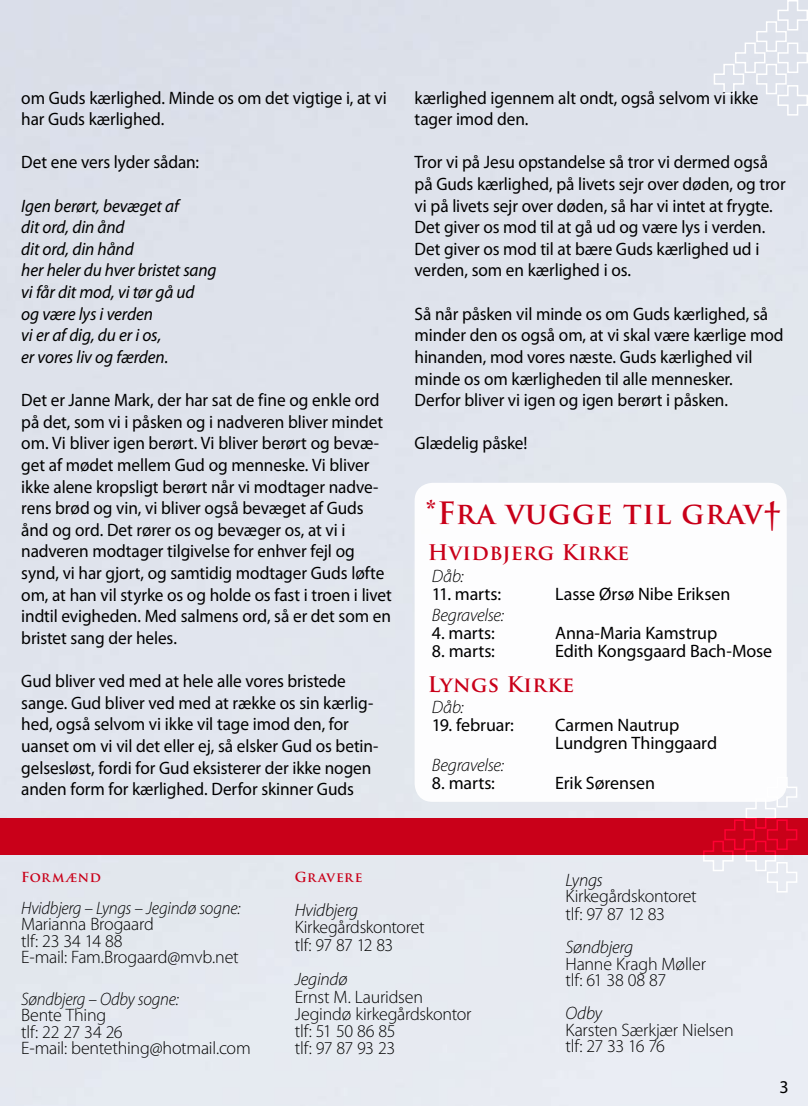
<style>
.page{position:relative;width:808px;height:1106px;background:#e1e5ed}
.page>*{position:absolute;margin:0;border:0;box-sizing:border-box;transform-origin:0 0}
.t1{font:700 30px "Trajan Pro";letter-spacing:.025em;color:#c90019}
.t2{font:700 21px "Trajan Pro";letter-spacing:.025em;color:#c90019}
.t3{font:18px/21.6px "Myriad Pro";letter-spacing:-.005em;color:#000;scale:.96 1}
.t4{font:300 18px/16.5px "Myriad Pro";letter-spacing:-.015em;color:#000}
.t5{font:18px/18px "Myriad Pro";letter-spacing:-.005em;color:#000}
.t6{font:italic 18px/21.6px "Myriad Pro";letter-spacing:-.005em;color:#000;scale:.96 1}
.t7{font:italic 300 18px "Myriad Pro";letter-spacing:-.015em;color:#000}
.t8{font:italic 300 18px "Myriad Pro";letter-spacing:-.015em;color:#000;scale:.95 1}
.t9{font:700 13.5px "Trajan Pro";letter-spacing:.035em;color:#c90019}
.t10{font:700 13.5px "Trajan Pro";letter-spacing:.055em;color:#c90019}
</style>
<div class="page">
<div style="left:0;top:818px;width:808px;height:36px;background:#c90019"></div>
<div style="left:415px;top:483px;width:372px;height:318px;background:#fff;border-radius:18px"></div>
<svg style="left:702px;top:776px;width:96px;height:117px"></svg>
<svg style="left:713px;top:0;width:95px;height:116px;background:#e2e5ed"></svg>
<p class="t3" style="left:21px;top:86px;width:382px">om Guds kærlighed. Minde os om det vigtige i, at vi har Guds kærlighed.</p>
<p class="t3" style="left:21px;top:151px;width:187px">Det ene vers lyder sådan:</p>
<p class="t6" style="left:21px;top:194px;width:205px">Igen berørt, bevæget af<br>dit ord, din ånd<br>dit ord, din hånd<br>her heler du hver bristet sang vi får dit mod, vi tør gå ud og være lys i verden<br>vi er af dig, du er i os,<br>er vores liv og færden.</p>
<p class="t3" style="left:21px;top:389px;width:387px">Det er Janne Mark, der har sat de fine og enkle ord på det, som vi i påsken og i nadveren bliver mindet om. Vi bliver igen berørt. Vi bliver berørt og bevæ&shy;get af mødet mellem Gud og menneske. Vi bliver ikke alene kropsligt berørt når vi modtager nadve&shy;rens brød og vin, vi bliver også bevæget af Guds ånd og ord. Det rører os og bevæger os, at vi i nadveren modtager tilgivelse for enhver fejl og synd, vi har gjort, og samtidig modtager Guds løfte om, at han vil styrke os og holde os fast i troen i livet indtil evigheden. Med salmens ord, så er det som en bristet sang der heles.</p>
<p class="t3" style="left:21px;top:670px;width:374px">Gud bliver ved med at hele alle vores bristede sange. Gud bliver ved med at række os sin kærlig&shy;hed, også selvom vi ikke vil tage imod den, for uanset om vi vil det eller ej, så elsker Gud os betin&shy;gelsesløst, fordi for Gud eksisterer der ikke nogen anden form for kærlighed. Derfor skinner Guds</p>
<p class="t3" style="left:415px;top:86px;width:359px">kærlighed igennem alt ondt, også selvom vi ikke tager imod den.</p>
<p class="t3" style="left:415px;top:151px;width:388px">Tror vi på Jesu opstandelse så tror vi dermed også på Guds kærlighed, på livets sejr over døden, og tror vi på livets sejr over døden, så har vi intet at frygte.<br>Det giver os mod til at gå ud og være lys i verden.<br>Det giver os mod til at bære Guds kærlighed ud i verden, som en kærlighed i os.</p>
<p class="t3" style="left:415px;top:302px;width:386px">Så når påsken vil minde os om Guds kærlighed, så minder den os også om, at vi skal være kærlige mod hinanden, mod vores næste. Guds kærlighed vil minde os om kærligheden til alle mennesker.<br>Derfor bliver vi igen og igen berørt i påsken.</p>
<p class="t3" style="left:415px;top:432px;width:119px">Glædelig påske!</p>
<h1 class="t1" style="left:426px;top:494px;width:358px">*Fra vugge til grav†</h1>
<p class="t2" style="left:428px;top:539px;width:203px">Hvidbjerg Kirke</p>
<p class="t7" style="left:432px;top:565px;width:33px">Dåb:</p>
<p class="t5" style="left:432px;top:584px;width:71px">11. marts:</p>
<p class="t5" style="left:555px;top:584px;width:176px">Lasse Ørsø Nibe Eriksen</p>
<p class="t7" style="left:432px;top:604px;width:74px">Begravelse:</p>
<p class="t5" style="left:432px;top:624px;width:64px">4. marts:</p>
<p class="t5" style="left:555px;top:624px;width:163px">Anna-Maria Kamstrup</p>
<p class="t5" style="left:432px;top:642px;width:65px">8. marts:</p>
<p class="t5" style="left:555px;top:642px;width:218px">Edith Kongsgaard Bach-Mose</p>
<p class="t2" style="left:428px;top:671px;width:148px">Lyngs Kirke</p>
<p class="t7" style="left:432px;top:696px;width:33px">Dåb:</p>
<p class="t5" style="left:432px;top:716px;width:84px">19. februar:</p>
<p class="t5" style="left:555px;top:716px;width:163px">Carmen Nautrup<br>Lundgren Thinggaard</p>
<p class="t7" style="left:432px;top:754px;width:74px">Begravelse:</p>
<p class="t5" style="left:432px;top:773px;width:65px">8. marts:</p>
<p class="t5" style="left:555px;top:773px;width:101px">Erik Sørensen</p>
<p class="t9" style="left:21px;top:869px;width:81px">Formænd</p>
<p class="t8" style="left:21px;top:897px;width:232px">Hvidbjerg – Lyngs – Jegindø sogne:</p>
<p class="t4" style="left:21px;top:916px;width:219px">Marianna Brogaard<br>tlf: 23 34 14 88<br>E-mail: Fam.Brogaard@mvb.net</p>
<p class="t8" style="left:21px;top:988px;width:167px">Søndbjerg – Odby sogne:</p>
<p class="t4" style="left:21px;top:1007px;width:231px">Bente Thing<br>tlf: 22 27 34 26<br>E-mail: bentething@hotmail.com</p>
<p class="t10" style="left:295px;top:869px;width:69px">Gravere</p>
<p class="t7" style="left:295px;top:899px;width:65px">Hvidbjerg</p>
<p class="t4" style="left:295px;top:918px;width:131px;line-height:17.2px">Kirkegårdskontoret tlf: 97 87 12 83</p>
<p class="t7" style="left:295px;top:968px;width:54px">Jegindø</p>
<p class="t4" style="left:295px;top:987px;width:178px;line-height:17.2px">Ernst M. Lauridsen<br>Jegindø kirkegårdskontor tlf: 51 50 86 85<br>tlf: 97 87 93 23</p>
<p class="t7" style="left:566px;top:869px;width:39px">Lyngs</p>
<p class="t4" style="left:566px;top:887px;width:133px;line-height:18px">Kirkegårdskontoret tlf: 97 87 12 83</p>
<p class="t7" style="left:566px;top:936px;width:69px">Søndbjerg</p>
<p class="t4" style="left:566px;top:955px;width:142px">Hanne Kragh Møller tlf: 61 38 08 87</p>
<p class="t7" style="left:566px;top:1002px;width:38px">Odby</p>
<p class="t4" style="left:566px;top:1021px;width:170px">Karsten Særkjær Nielsen tlf: 27 33 16 76</p>
<p class="t5" style="left:780px;top:1077px;width:11px">3</p>
</div>
